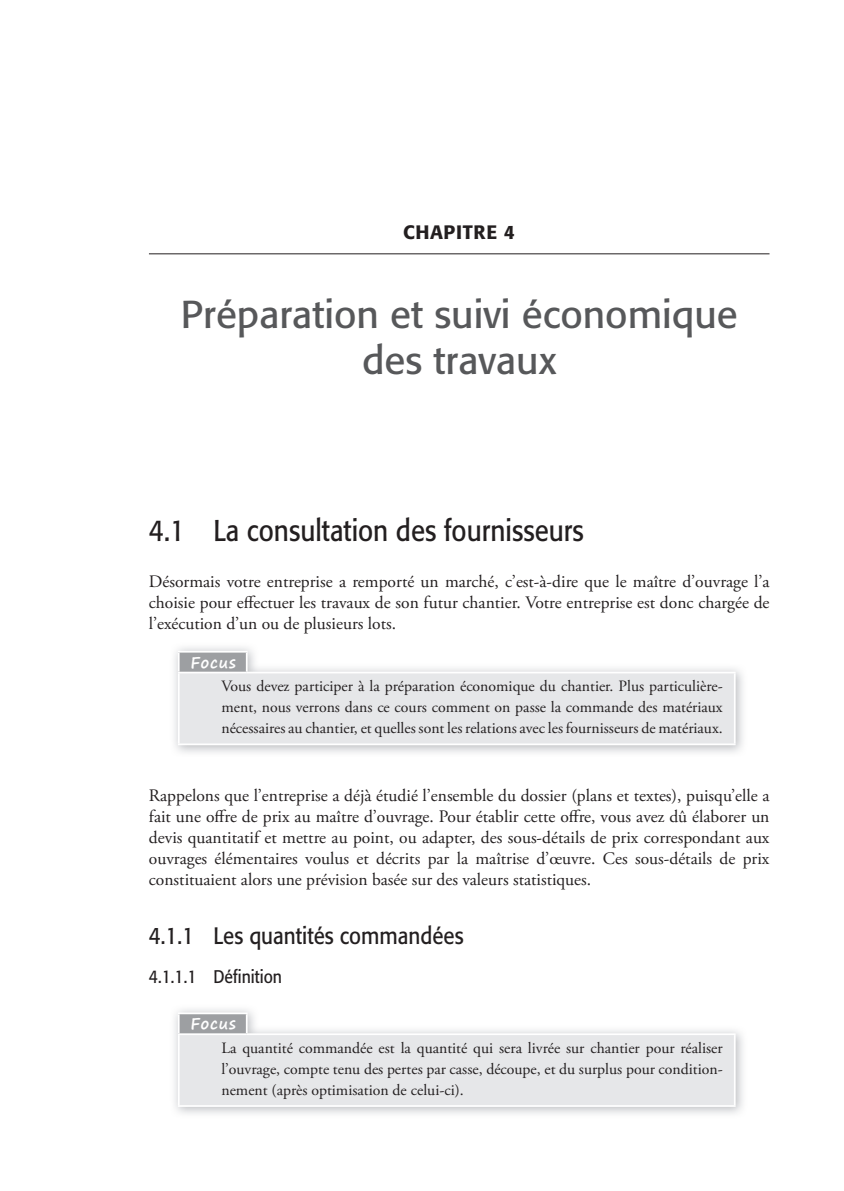
<style>
.page{position:relative;width:844px;height:1191px;background:#fff}
.page>*{position:absolute;margin:0;border:0;box-sizing:border-box;transform-origin:0 0}
.t1{font:38.5px/45.5px "Formata";color:#57585a;text-align:center}
.t2{font:29.75px "Formata";color:#231f20;scale:.87 1}
.t3{font:23.62px "Formata";color:#231f20;scale:.87 1}
.t4{font:500 19.25px "Formata";letter-spacing:.03em;color:#231f20}
.t5{font:18.2px "Formata";color:#231f20;scale:.87 1}
.t6{font:17.5px/21px "Adobe Garamond Pro";color:#231f20;text-align:justify}
.t7{font:15.75px/23.8px "Adobe Garamond Pro";color:#231f20}
.s1{font-family:"Segoe Print";font-weight:700;color:#fff}
</style>
<div class="page">
<img style="left:174px;top:647px;width:569px;height:106px">
<div style="left:179px;top:651px;width:68px;height:21px;background:#9d9fa2"></div>
<div style="left:179px;top:672px;width:555px;height:72px;background:#e6e7e9"></div>
<hr style="left:178px;top:651px;width:69px;height:1px;background:#fff">
<svg style="left:178px;top:652px;width:1px;height:19px"></svg>
<svg style="left:246px;top:652px;width:1px;height:19px"></svg>
<hr style="left:178px;top:671px;width:69px;height:2px;background:#fff">
<hr style="left:178px;top:673px;width:1px;height:70px;background:#fff">
<hr style="left:247px;top:671px;width:488px;height:2px;background:#fff">
<hr style="left:733px;top:673px;width:2px;height:70px;background:#fff">
<hr style="left:178px;top:743px;width:557px;height:2px;background:#fff">
<img style="left:174px;top:1009px;width:569px;height:105px">
<div style="left:179px;top:1013px;width:68px;height:21px;background:#9d9fa2"></div>
<div style="left:179px;top:1034px;width:555px;height:72px;background:#e6e7e9"></div>
<hr style="left:178px;top:1012px;width:69px;height:2px;background:#fff">
<svg style="left:178px;top:1014px;width:1px;height:19px"></svg>
<svg style="left:246px;top:1014px;width:1px;height:19px"></svg>
<hr style="left:178px;top:1033px;width:69px;height:2px;background:#fff">
<hr style="left:178px;top:1035px;width:1px;height:70px;background:#fff">
<hr style="left:247px;top:1033px;width:488px;height:2px;background:#fff">
<hr style="left:733px;top:1035px;width:2px;height:70px;background:#fff">
<hr style="left:178px;top:1105px;width:557px;height:1px;background:#fff">
<hr style="left:149px;top:253px;width:620px;height:1px;background:#231f20">
<p class="t4" style="left:403px;top:223px;width:113px">CHAPITRE 4</p>
<p class="t1" style="left:181px;top:295px;width:558px">Préparation et suivi économique des travaux</p>
<p class="t2" style="left:149px;top:517px;width:501px">4.1 La consultation des fournisseurs</p>
<p class="t6" style="left:149px;top:572px;width:622px">Désormais votre entreprise a remporté un marché, c’est-à-dire que le maître d’ouvrage l’a choisie pour effectuer les travaux de son futur chantier. Votre entreprise est donc chargée de l’exécution d’un ou de plusieurs lots.</p>
<p class="t7" style="left:221px;top:652px;width:503px;text-indent:-31px"><span class="s1">Focus<br></span>Vous devez participer à la préparation économique du chantier. Plus particulière-</p>
<p class="t7" style="left:221px;top:698px;width:502px;line-height:21px">ment, nous verrons dans ce cours comment on passe la commande des matériaux nécessaires au chantier, et quelles sont les relations avec les fournisseurs de matériaux.</p>
<p class="t6" style="left:149px;top:786px;width:622px">Rappelons que l’entreprise a déjà étudié l’ensemble du dossier (plans et textes), puisqu’elle a fait une offre de prix au maître d’ouvrage. Pour établir cette offre, vous avez dû élaborer un devis quantitatif et mettre au point, ou adapter, des sous-détails de prix correspondant aux ouvrages élémentaires voulus et décrits par la maîtrise d’œuvre. Ces sous-détails de prix constituaient alors une prévision basée sur des valeurs statistiques.</p>
<p class="t3" style="left:149px;top:925px;width:363px">4.1.1 Les quantités commandées</p>
<p class="t5" style="left:149px;top:968px;width:154px">4.1.1.1 Définition</p>
<p class="t7" style="left:221px;top:1013px;width:502px;text-indent:-31px"><span class="s1">Focus<br></span>La quantité commandée est la quantité qui sera livrée sur chantier pour réaliser</p>
<p class="t7" style="left:221px;top:1060px;width:502px;line-height:21px">l’ouvrage, compte tenu des pertes par casse, découpe, et du surplus pour condition&shy;nement (après optimisation de celui-ci).</p>
</div>
